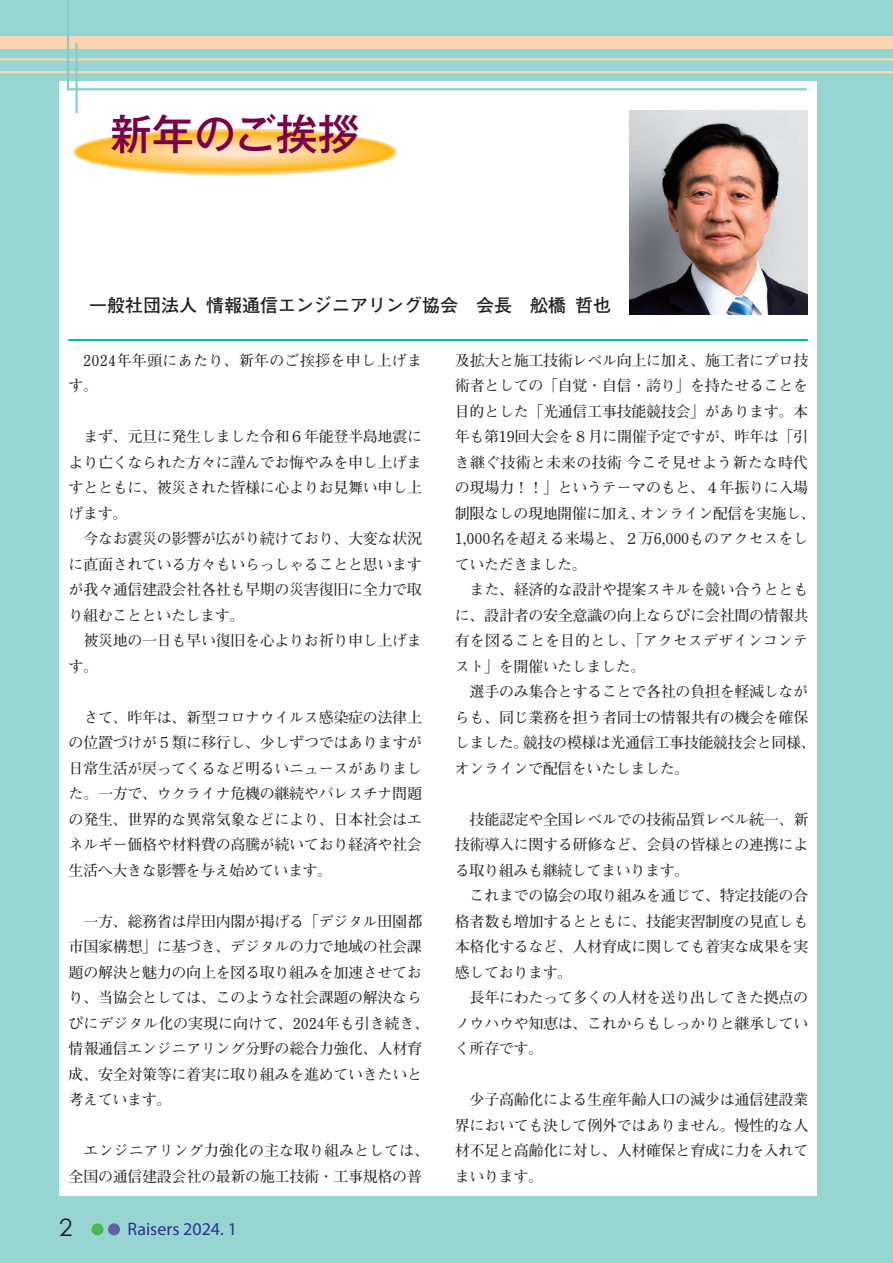
<style>
.page{position:relative;width:893px;height:1263px;background:#96d5d2}
.page>*{position:absolute;margin:0;border:0;box-sizing:border-box;transform-origin:0 0}
.t1{font:500 42px "Gothic MB101 Pr 5";color:#7b0046}
.t2{font:24px "Century Gothic";color:#231f20}
.t3{font:700 18px "Futo Go B101 Pr 6 N";color:#231f20}
.t4{font:18px "Myriad Pro";color:#2e3092}
.t5{font:700 15px/25.5px "Futo Min A101 Pr 6 N";letter-spacing:-.02em;color:#231f20}
.t6{font:700 15px/25.5px "Futo Min A101 Pr 6 N";letter-spacing:.02em;color:#231f20}
</style>
<div class="page">
<div style="left:59px;top:81px;width:758px;height:1115px;background:#fff"></div>
<div style="left:0;top:36px;width:893px;height:13px;background:#fdd5b0"></div>
<hr style="left:0;top:58px;width:893px;height:3px;background:#fdd5b0">
<hr style="left:0;top:71px;width:893px;height:2px;background:#fdd5b0">
<hr style="left:67px;top:88px;width:740px;height:2px;background:#80ceca">
<hr style="left:67px;top:0;width:2px;height:90px;background:#80ceca">
<hr style="left:75px;top:43px;width:3px;height:93px;background:#80ceca">
<hr style="left:68px;top:339px;width:740px;height:2px;background:#00b5ac">
<img style="left:629px;top:110px;width:179px;height:204px">
<div style="left:74px;top:113px;width:409px;height:62px;background:#fff"></div>
<svg style="left:75px;top:130px;width:320px;height:44px"></svg>
<svg style="left:76px;top:131px;width:318px;height:42px"></svg>
<svg style="left:77px;top:132px;width:316px;height:39px"></svg>
<div style="left:78px;top:133px;width:314px;height:38px;background:#fcb91a;border-radius:50%"></div>
<div style="left:80px;top:133px;width:311px;height:37px;background:#fcb917;border-radius:50%"></div>
<div style="left:83px;top:134px;width:305px;height:36px;background:#fcba1d;border-radius:50%"></div>
<div style="left:89px;top:134px;width:294px;height:35px;background:#fdbc25;border-radius:50%"></div>
<div style="left:92px;top:135px;width:287px;height:34px;background:#fdbd2c;border-radius:50%"></div>
<div style="left:97px;top:135px;width:277px;height:33px;background:#febf37;border-radius:50%"></div>
<div style="left:100px;top:136px;width:271px;height:32px;background:#fec03d;border-radius:50%"></div>
<div style="left:106px;top:136px;width:259px;height:31px;background:#fec146;border-radius:50%"></div>
<div style="left:109px;top:137px;width:253px;height:30px;background:#fec34b;border-radius:50%"></div>
<div style="left:114px;top:137px;width:243px;height:29px;background:#fec553;border-radius:50%"></div>
<div style="left:118px;top:138px;width:236px;height:28px;background:#fec659;border-radius:50%"></div>
<div style="left:122px;top:138px;width:227px;height:27px;background:#fec75f;border-radius:50%"></div>
<div style="left:126px;top:139px;width:219px;height:26px;background:#fec965;border-radius:50%"></div>
<div style="left:131px;top:139px;width:209px;height:25px;background:#feca6c;border-radius:50%"></div>
<div style="left:135px;top:140px;width:201px;height:24px;background:#fecb71;border-radius:50%"></div>
<div style="left:140px;top:140px;width:191px;height:23px;background:#fecd78;border-radius:50%"></div>
<div style="left:143px;top:141px;width:185px;height:22px;background:#fece7c;border-radius:50%"></div>
<div style="left:148px;top:141px;width:175px;height:21px;background:#fed183;border-radius:50%"></div>
<div style="left:157px;top:142px;width:157px;height:19px;background:#fed38d;border-radius:50%"></div>
<div style="left:160px;top:143px;width:151px;height:18px;background:#fed491;border-radius:50%"></div>
<div style="left:166px;top:143px;width:140px;height:17px;background:#fed698;border-radius:50%"></div>
<div style="left:169px;top:144px;width:134px;height:16px;background:#fed79c;border-radius:50%"></div>
<div style="left:169px;top:144px;width:133px;height:15px;background:#fed79c;border-radius:50%"></div>
<div style="left:172px;top:144px;width:128px;height:15px;background:#fed8a0;border-radius:50%"></div>
<div style="left:172px;top:144px;width:127px;height:15px;background:#fed8a0;border-radius:50%"></div>
<div style="left:175px;top:145px;width:121px;height:14px;background:#fedaa5;border-radius:50%"></div>
<div style="left:179px;top:145px;width:113px;height:13px;background:#fedba9;border-radius:50%"></div>
<div style="left:180px;top:145px;width:112px;height:13px;background:#fedcaa;border-radius:50%"></div>
<div style="left:183px;top:146px;width:105px;height:12px;background:#feddaf;border-radius:50%"></div>
<div style="left:186px;top:146px;width:99px;height:11px;background:#fedeb3;border-radius:50%"></div>
<div style="left:189px;top:146px;width:93px;height:11px;background:#fedfb7;border-radius:50%"></div>
<div style="left:193px;top:147px;width:86px;height:10px;background:#fee1bb;border-radius:50%"></div>
<div style="left:196px;top:147px;width:80px;height:9px;background:#fee2bf;border-radius:50%"></div>
<div style="left:196px;top:147px;width:79px;height:9px;background:#fee2c0;border-radius:50%"></div>
<div style="left:199px;top:147px;width:73px;height:9px;background:#fee3c4;border-radius:50%"></div>
<div style="left:200px;top:148px;width:71px;height:8px;background:#fee4c5;border-radius:50%"></div>
<div style="left:203px;top:148px;width:65px;height:8px;background:#fee5c9;border-radius:50%"></div>
<div style="left:204px;top:148px;width:64px;height:7px;background:#fee5c9;border-radius:50%"></div>
<div style="left:204px;top:148px;width:63px;height:7px;background:#fee5ca;border-radius:50%"></div>
<div style="left:92px;top:1223px;width:12px;height:12px;background:#4ab84f;border-radius:50%"></div>
<div style="left:108px;top:1223px;width:12px;height:12px;background:#635ea3;border-radius:50%"></div>
<h1 class="t1" style="left:110px;top:99px;width:251px">新年のご挨拶</h1>
<p class="t3" style="left:89px;top:291px;width:523px">一般社団法人 情報通信エンジニアリング協会　会長　舩橋 哲也</p>
<p class="t6" style="left:69px;top:347px;width:355px">　2024年年頭にあたり、新年のご挨拶を申し上げます。</p>
<p class="t5" style="left:69px;top:423px;width:355px">　まず、元旦に発生しました令和６年能登半島地震により亡くなられた方々に謹んでお悔やみを申し上げますとともに、被災された皆様に心よりお見舞い申し上げます。<br>　今なお震災の影響が広がり続けており、大変な状況に直面されている方々もいらっしゃることと思いますが我々通信建設会社各社も早期の災害復旧に全力で取り組むことといたします。<br>　被災地の一日も早い復旧を心よりお祈り申し上げます。</p>
<p class="t5" style="left:69px;top:704px;width:355px;text-align:justify">　さて、昨年は、新型コロナウイルス感染症の法律上の位置づけが５類に移行し、少しずつではありますが日常生活が戻ってくるなど明るいニュースがありました。一方で、ウクライナ危機の継続やパレスチナ問題の発生、世界的な異常気象などにより、日本社会はエネルギー価格や材料費の高騰が続いており経済や社会生活へ大きな影響を与え始めています。</p>
<p class="t5" style="left:69px;top:908px;width:362px">　一方、総務省は岸田内閣が掲げる「デジタル田園都市国家構想」に基づき、デジタルの力で地域の社会課題の解決と魅力の向上を図る取り組みを加速させており、当協会としては、このような社会課題の解決ならびにデジタル化の実現に向けて、2024年も引き続き、情報通信エンジニアリング分野の総合力強化、人材育成、安全対策等に着実に取り組みを進めていきたいと考えています。</p>
<p class="t5" style="left:69px;top:1137px;width:362px">　エンジニアリング力強化の主な取り組みとしては、全国の通信建設会社の最新の施工技術・工事規格の普</p>
<h2 class="t2" style="left:59px;top:1210px;width:15px">2</h2>
<p class="t4" style="left:128px;top:1218px;width:111px">Raisers 2024. 1</p>
<p class="t5" style="left:455px;top:347px;width:362px">及拡大と施工技術レベル向上に加え、施工者にプロ技術者としての「自覚・自信・誇り」を持たせることを目的とした「光通信工事技能競技会」があります。本年も第19回大会を８月に開催予定ですが、昨年は「引き継ぐ技術と未来の技術 今こそ見せよう新たな時代の現場力！！」というテーマのもと、４年振りに入場制限なしの現地開催に加え、オンライン配信を実施し、<br>1,000名を超える来場と、２万6,000ものアクセスをしていただきました。<br>　また、経済的な設計や提案スキルを競い合うとともに、設計者の安全意識の向上ならびに会社間の情報共有を図ることを目的とし、「アクセスデザインコンテスト」を開催いたしました。　<br>　選手のみ集合とすることで各社の負担を軽減しながらも、同じ業務を担う者同士の情報共有の機会を確保しました。競技の模様は光通信工事技能競技会と同様、オンラインで配信をいたしました。</p>
<p class="t5" style="left:455px;top:806px;width:355px">　技能認定や全国レベルでの技術品質レベル統一、新技術導入に関する研修など、会員の皆様との連携による取り組みも継続してまいります。<br>　これまでの協会の取り組みを通じて、特定技能の合格者数も増加するとともに、技能実習制度の見直しも本格化するなど、人材育成に関しても着実な成果を実感しております。<br>　長年にわたって多くの人材を送り出してきた拠点のノウハウや知恵は、これからもしっかりと継承していく所存です。</p>
<p class="t5" style="left:455px;top:1086px;width:355px;text-align:justify">　少子高齢化による生産年齢人口の減少は通信建設業界においても決して例外ではありません。慢性的な人材不足と高齢化に対し、人材確保と育成に力を入れてまいります。</p>
</div>
